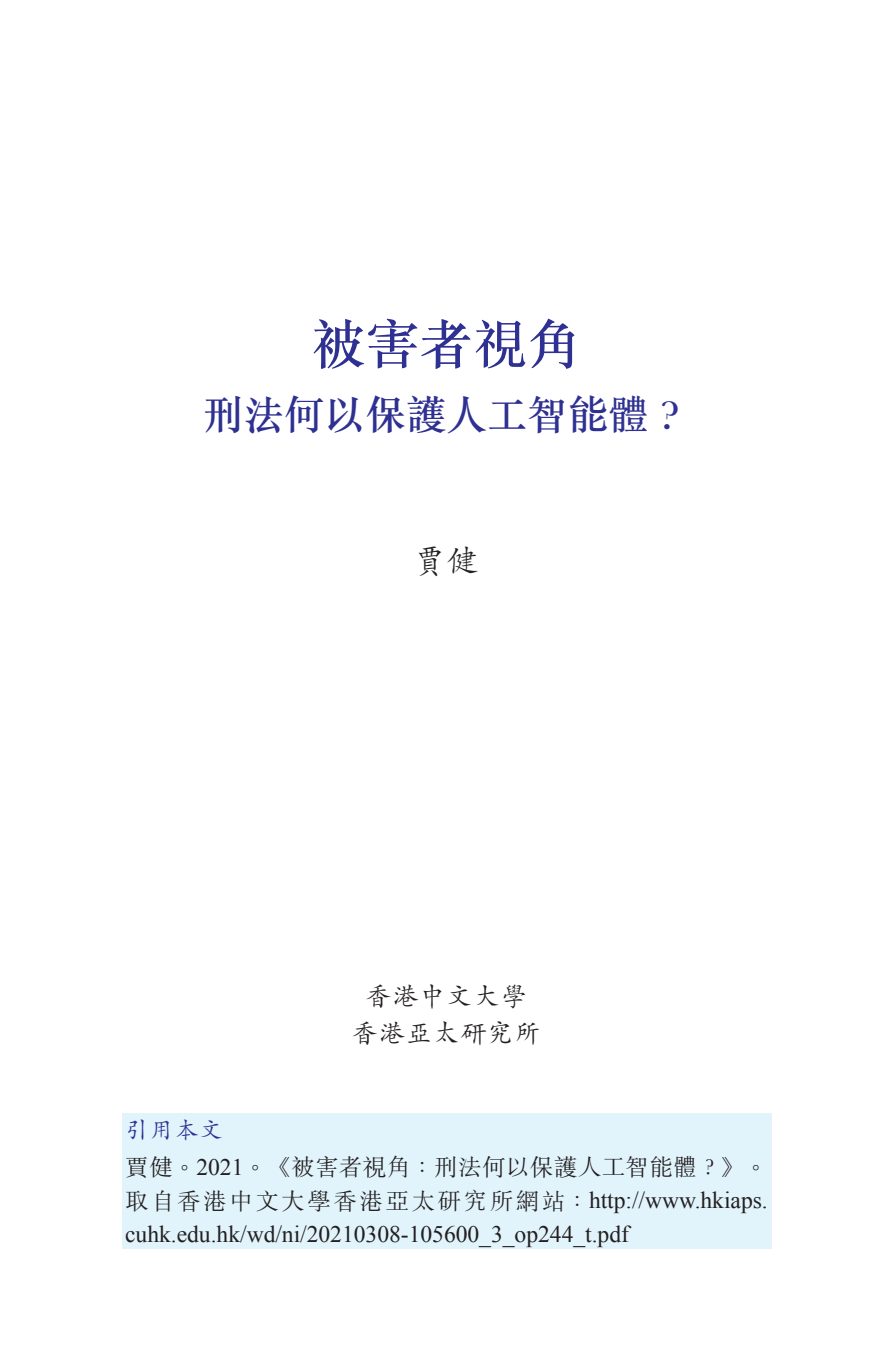
<style>
.page{position:relative;width:893px;height:1372px;background:#fff}
.page>*{position:absolute;margin:0;border:0;box-sizing:border-box;transform-origin:0 0}
.t1{font:500 54px "M Sung HK";color:#2e3092}
.t2{font:500 40.5px "M Sung HK";color:#2e3092}
.t3{font:500 33.75px "M Kai HK";color:#231f20}
.t4{font:500 27px/37.1px "M Kai HK";color:#231f20;text-align:center}
.t5{font:500 24.75px "M Kai HK";color:#2e3092}
.t6{font:300 23.62px/33.8px "M Sung HK";letter-spacing:.1em;color:#231f20}
.t7{font:23.62px "Times New Roman";color:#231f20}
.s1{font-family:"Times New Roman";font-weight:400}
</style>
<div class="page">
<div style="left:122px;top:1113px;width:649px;height:135px;background:#e1f4fc"></div>
<h1 class="t1" style="left:311px;top:307px;width:272px">被害者視角</h1>
<h2 class="t2" style="left:203px;top:387px;width:487px">刑法何以保護人工智能體？</h2>
<h3 class="t3" style="left:413px;top:537px;width:69px">賈健</h3>
<p class="t4" style="left:352px;top:975px;width:190px">香港中文大學香港亞太研究所</p>
<p class="t5" style="left:125px;top:1111px;width:100px">引用本文</p>
<p class="t6" style="left:125px;top:1148px;width:644px">賈健。<span class="s1">2021</span>。《被害者視角：刑法何以保護人工智能體？》。取自香港中文大學香港亞太研究所網站：<span class="s1">http://www.hkiaps.</span></p>
<p class="t7" style="left:125px;top:1217px;width:505px">cuhk.edu.hk/wd/ni/20210308-105600_3_op244_t.pdf</p>
</div>
